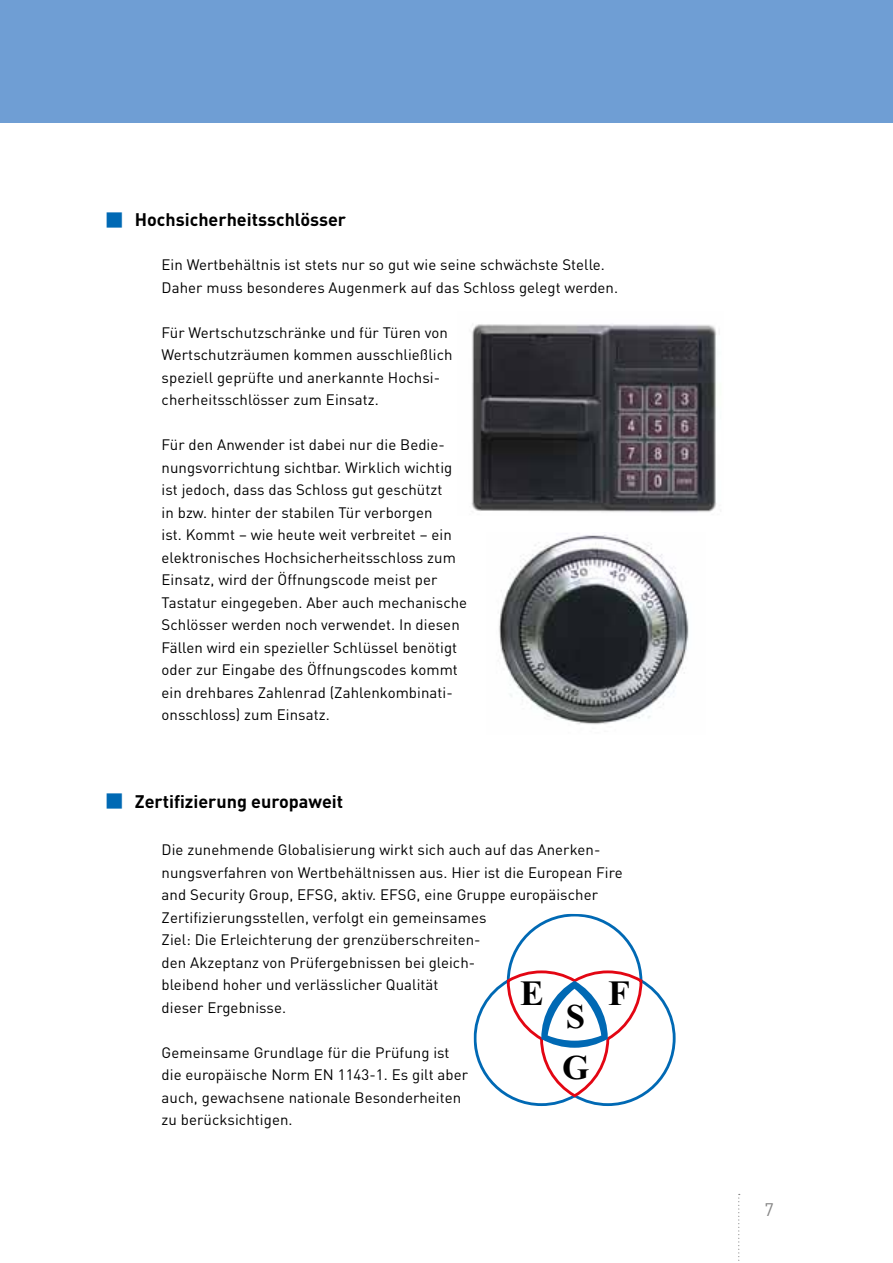
<style>
.page{position:relative;width:893px;height:1263px;background:#fff}
.page>*{position:absolute;margin:0;border:0;box-sizing:border-box;transform-origin:0 0}
.t1{font:700 35.55px "Times New Roman";color:#000}
.t2{font:700 34.8px "Times New Roman";color:#000}
.t3{font:700 18px "DINOT";color:#000}
.t4{font:18px "DINOT";color:#878787}
.t5{font:15px/22.5px "DINOT";letter-spacing:.005em;color:#000}
</style>
<div class="page">
<div style="left:0;top:0;width:893px;height:122px;background:#6f9ed4"></div>
<svg style="left:738px;top:1194px;width:2px;height:67px"></svg>
<img style="left:471px;top:324px;width:246px;height:189px">
<img style="left:499px;top:534px;width:190px;height:191px">
<svg style="left:473px;top:913px;width:203px;height:193px"></svg>
<p class="t3" style="left:135px;top:208px;width:213px">Hochsicherheitsschlösser</p>
<p class="t5" style="left:162px;top:253px;width:458px">Ein Wertbehältnis ist stets nur so gut wie seine schwächste Stelle.<br>Daher muss besonderes Augenmerk auf das Schloss gelegt werden.</p>
<p class="t5" style="left:162px;top:320px;width:293px">Für Wertschutzschränke und für Türen von Wertschutzräumen kommen ausschließlich speziell geprüfte und anerkannte Hochsi&shy;cherheitsschlösser zum Einsatz.</p>
<p class="t5" style="left:162px;top:433px;width:307px">Für den Anwender ist dabei nur die Bedie&shy;nungsvorrichtung sichtbar. Wirklich wichtig ist jedoch, dass das Schloss gut geschützt<br>in bzw. hinter der stabilen Tür verborgen<br>ist. Kommt – wie heute weit verbreitet – ein elektronisches Hochsicherheitsschloss zum Einsatz, wird der Öffnungscode meist per Tastatur eingegeben. Aber auch mechanische Schlösser werden noch verwendet. In diesen Fällen wird ein spezieller Schlüssel benötigt oder zur Eingabe des Öffnungscodes kommt ein drehbares Zahlenrad (Zahlenkombinati&shy;onsschloss) zum Einsatz.</p>
<p class="t3" style="left:135px;top:789px;width:210px">Zertifizierung europaweit</p>
<p class="t5" style="left:162px;top:838px;width:462px">Die zunehmende Globalisierung wirkt sich auch auf das Anerken&shy;nungsverfahren von Wertbehältnissen aus. Hier ist die European Fire and Security Group, EFSG, aktiv. EFSG, eine Gruppe europäischer Zertifizierungsstellen, verfolgt ein gemeinsames<br>Ziel: Die Erleichterung der grenzüberschreiten-<br>den Akzeptanz von Prüfergebnissen bei gleich-<br>bleibend hoher und verlässlicher Qualität<br>dieser Ergebnisse.</p>
<p class="t5" style="left:162px;top:1040px;width:308px">Gemeinsame Grundlage für die Prüfung ist die europäische Norm EN 1143-1. Es gilt aber auch, gewachsene nationale Besonderheiten zu berücksichtigen.</p>
<h1 class="t1" style="left:520px;top:972px;width:25px">E</h1>
<h1 class="t1" style="left:608px;top:971px;width:23px">F</h1>
<h2 class="t2" style="left:566px;top:996px;width:21px">S</h2>
<h2 class="t2" style="left:562px;top:1046px;width:29px">G</h2>
<p class="t4" style="left:764px;top:1197px;width:11px">7</p>
</div>
